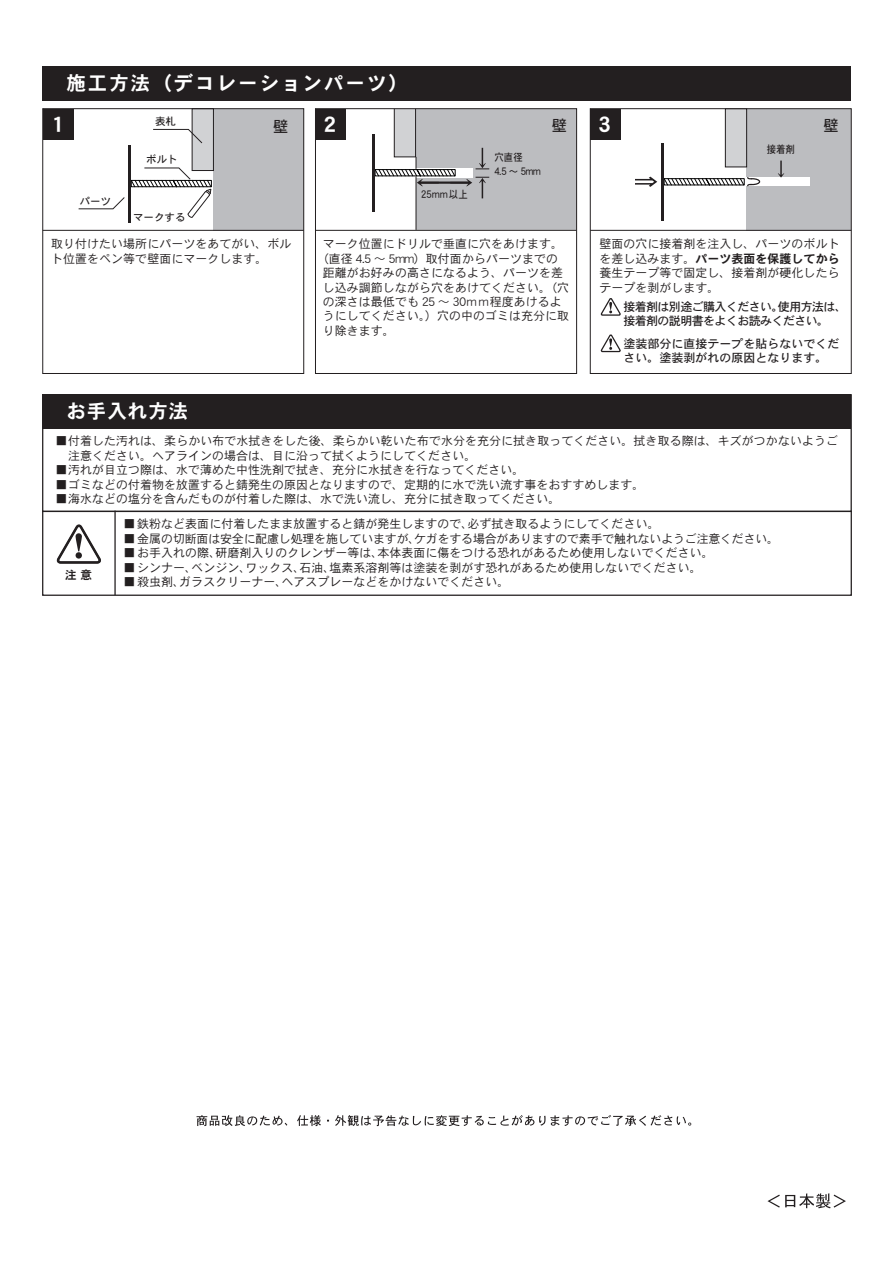
<style>
.page{position:relative;width:894px;height:1264px;background:#fff}
.page>*{position:absolute;margin:0;border:0;box-sizing:border-box;transform-origin:0 0}
.t1{font:21.3px "DFHS Gothic W7 WINP RKSJ H";color:#fff}
.t2{font:19.5px "DFHS Gothic W7 WINP RKSJ H";letter-spacing:.1em;color:#fff}
.t3{font:15.3px "DFHS Gothic W5 WINP RKSJ H";color:#231f20}
.t4{font:12px/14.4px "DFHS Gothic W3 WINP RKSJ H";color:#231f20}
.t5{font:12px "DFHS Gothic W3 WINP RKSJ H";letter-spacing:-.02em;color:#231f20}
.t6{font:12px/14.4px "DFHS Gothic W5 WINP RKSJ H";letter-spacing:-.05em;color:#231f20}
.t7{font:12px/14.4px "DFHS Gothic W5 WINP RKSJ H";color:#231f20}
.t8{font:12px "DFHS Gothic W7 WINP RKSJ H";color:#231f20}
.t9{font:11.55px "DFHS Gothic W7 WINP RKSJ H";color:#231f20}
.t10{font:10.5px/13.4px "DFHS Gothic W5 WINP RKSJ H";color:#231f20;scale:.9 1}
.t11{font:10.5px "DFHS Gothic W5 WINP RKSJ H";color:#231f20}
.s1{font-family:"DFHS Gothic W3 WINP RKSJ H"}
</style>
<div class="page">
<div style="left:746px;top:109px;width:105px;height:121px;background:#bcbdc0"></div>
<div style="left:213px;top:109px;width:90px;height:121px;background:#bcbdc0"></div>
<div style="left:43px;top:66px;width:808px;height:34px;background:#231f20"></div>
<svg style="left:767px;top:1194px;width:12px;height:13px"></svg>
<svg style="left:785px;top:1193px;width:60px;height:15px"></svg>
<svg style="left:196px;top:1115px;width:91px;height:10px"></svg>
<svg style="left:297px;top:1115px;width:24px;height:10px"></svg>
<svg style="left:335px;top:1115px;width:356px;height:10px"></svg>
<hr style="left:43px;top:230px;width:260px;height:1px;background:#231f20">
<hr style="left:315px;top:230px;width:261px;height:1px;background:#231f20">
<div style="left:315px;top:108px;width:262px;height:266px;border:1px solid #231f20"></div>
<div style="left:590px;top:109px;width:30px;height:30px;background:#231f20"></div>
<div style="left:192px;top:108px;width:22px;height:63px;background:#d1d2d4;border:1px solid #231f20"></div>
<svg style="left:153px;top:128px;width:50px;height:16px"></svg>
<div style="left:42px;top:108px;width:262px;height:266px;border:1px solid #231f20"></div>
<div style="left:43px;top:109px;width:30px;height:30px;background:#231f20"></div>
<div style="left:315px;top:109px;width:31px;height:30px;background:#231f20"></div>
<hr style="left:128px;top:145px;width:3px;height:77px;background:#231f20">
<hr style="left:590px;top:230px;width:261px;height:1px;background:#231f20">
<div style="left:589px;top:108px;width:262px;height:266px;border:1px solid #231f20"></div>
<svg style="left:600px;top:298px;width:21px;height:18px"></svg>
<svg style="left:600px;top:334px;width:21px;height:19px"></svg>
<div style="left:746px;top:178px;width:63px;height:8px;background:#fff"></div>
<div style="left:744px;top:178px;width:16px;height:7px;border:1px solid #231f20;border-radius:50%"></div>
<svg style="left:635px;top:177px;width:22px;height:10px"></svg>
<svg style="left:778px;top:160px;width:6px;height:17px"></svg>
<div style="left:724px;top:108px;width:23px;height:59px;background:#d1d2d4;border:1px solid #231f20"></div>
<svg style="left:78px;top:167px;width:134px;height:51px"></svg>
<div style="left:43px;top:395px;width:808px;height:34px;background:#231f20"></div>
<div style="left:42px;top:394px;width:809px;height:118px;border:1px solid #231f20"></div>
<div style="left:42px;top:510px;width:809px;height:85px;border:1px solid #231f20"></div>
<hr style="left:114px;top:510px;width:2px;height:85px;background:#231f20">
<svg style="left:56px;top:524px;width:45px;height:40px"></svg>
<svg style="left:374px;top:109px;width:202px;height:121px"></svg>
<hr style="left:372px;top:134px;width:3px;height:77px;background:#231f20">
<svg style="left:664px;top:177px;width:87px;height:9px"></svg>
<hr style="left:661px;top:143px;width:3px;height:77px;background:#231f20">
<h2 class="t2" style="left:66px;top:74px;width:343px">施工方法（デコレーションパーツ）</h2>
<p class="t3" style="left:273px;top:119px;width:17px">壁</p>
<p class="t3" style="left:551px;top:118px;width:17px">壁</p>
<h1 class="t1" style="left:598px;top:113px;width:13px">3</h1>
<h1 class="t1" style="left:51px;top:113px;width:13px">1</h1>
<h1 class="t1" style="left:324px;top:113px;width:13px">2</h1>
<p class="t11" style="left:155px;top:116px;width:22px">表札</p>
<p class="t11" style="left:80px;top:196px;width:33px">パーツ</p>
<p class="t11" style="left:146px;top:154px;width:33px">ボルト</p>
<p class="t11" style="left:133px;top:212px;width:54px">マークする</p>
<p class="t10" style="left:421px;top:188px;width:53px">25mm 以上</p>
<p class="t10" style="left:494px;top:151px;width:53px">穴直径<br>4.5 ～ 5mm</p>
<p class="t10" style="left:766px;top:143px;width:33px">接着剤</p>
<p class="t3" style="left:823px;top:118px;width:17px">壁</p>
<p class="t4" style="left:51px;top:237px;width:242px">取り付けたい場所にパーツをあてがい、ボルト位置をペン等で壁面にマークします。</p>
<p class="t4" style="left:323px;top:237px;width:242px">マーク位置にドリルで垂直に穴をあけます。</p>
<p class="t4" style="left:317px;top:251px;width:242px">（直径 4.5 ～ 5mm）取付面からパーツまでの</p>
<p class="t4" style="left:323px;top:266px;width:242px">距離がお好みの高さになるよう、パーツを差</p>
<p class="t4" style="left:323px;top:280px;width:248px">し込み調節しながら穴をあけてください。（穴</p>
<p class="t4" style="left:323px;top:295px;width:240px">の深さは最低でも 25 ～ 30ｍｍ程度あけるよ</p>
<p class="t4" style="left:323px;top:309px;width:248px">うにしてください。）穴の中のゴミは充分に取</p>
<p class="t4" style="left:323px;top:323px;width:74px">り除きます。</p>
<p class="t4" style="left:599px;top:237px;width:241px">壁面の穴に接着剤を注入し、パーツのボルト</p>
<p class="t8" style="left:599px;top:252px;width:241px"><span class="s1">を差し込みます。</span>パーツ表面を保護してから</p>
<p class="t4" style="left:599px;top:266px;width:241px">養生テープ等で固定し、接着剤が硬化したらテープを剥がします。</p>
<p class="t6" style="left:623px;top:300px;width:225px">接着剤は別途ご購入ください。使用方法は、接着剤の説明書をよくお読みください。</p>
<p class="t7" style="left:623px;top:336px;width:217px">塗装部分に直接テープを貼らないでください。塗装剥がれの原因となります。</p>
<h2 class="t2" style="left:66px;top:401px;width:123px">お手入れ方法</h2>
<p class="t4" style="left:55px;top:434px;width:784px">■付着した汚れは、柔らかい布で水拭きをした後、柔らかい乾いた布で水分を充分に拭き取ってください。拭き取る際は、キズがつかないようご</p>
<p class="t4" style="left:55px;top:463px;width:470px">■汚れが目立つ際は、水で薄めた中性洗剤で拭き、充分に水拭きを行なってください。</p>
<p class="t4" style="left:55px;top:477px;width:590px">■ゴミなどの付着物を放置すると錆発生の原因となりますので、定期的に水で洗い流す事をおすすめします。</p>
<p class="t4" style="left:55px;top:492px;width:506px">■海水などの塩分を含んだものが付着した際は、水で洗い流し、充分に拭き取ってください。</p>
<p class="t4" style="left:68px;top:448px;width:410px">注意ください。ヘアラインの場合は、目に沿って拭くようにしてください。</p>
<p class="t9" style="left:65px;top:568px;width:28px">注 意</p>
<p class="t4" style="left:123px;top:517px;width:537px">■鉄粉など表面に付着したまま放置すると錆が発生しますので、必ず拭き取るようにしてください。</p>
<p class="t5" style="left:123px;top:532px;width:657px">■ 金属の切断面は安全に配慮し処理を施していますが、ケガをする場合がありますので素手で触れないようご注意ください。</p>
<p class="t4" style="left:123px;top:546px;width:591px">■お手入れの際、研磨剤入りのクレンザー等は、本体表面に傷をつける恐れがあるため使用しないでください。</p>
<p class="t4" style="left:123px;top:560px;width:579px">■シンナー、ベンジン、ワックス、石油、塩素系溶剤等は塗装を剥がす恐れがあるため使用しないでください。</p>
<p class="t4" style="left:123px;top:575px;width:387px">■殺虫剤、ガラスクリーナー、ヘアスプレーなどをかけないでください。</p>
</div>
